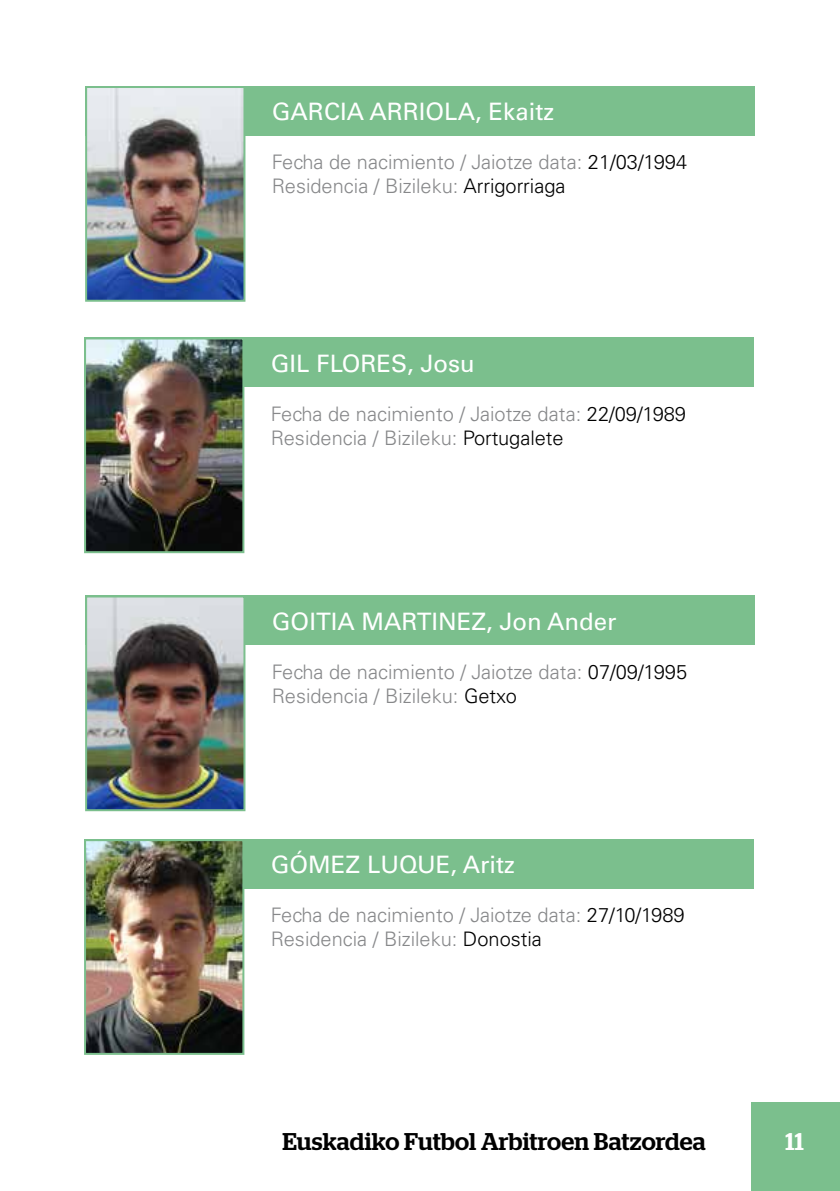
<style>
.page{position:relative;width:840px;height:1191px;background:#fff}
.page>*{position:absolute;margin:0;border:0;box-sizing:border-box;transform-origin:0 0}
.t1{font:500 24.2px "Stag";letter-spacing:.01em;color:#000}
.t2{font:500 24.2px "Stag";color:#fff}
.t3{font:24px "Univers LT Std";color:#fff}
.t4{font:300 20px/24px "Univers LT Std";color:#87888a}
.s1{color:#000}
</style>
<div class="page">
<div style="left:84px;top:337px;width:669px;height:50px;background:#7bbf8d"></div>
<img style="left:87px;top:340px;width:154px;height:210px">
<div style="left:84px;top:337px;width:160px;height:216px;border:2px solid #7bbf8d"></div>
<div style="left:750px;top:1102px;width:89px;height:89px;background:#7bbf8d"></div>
<div style="left:84px;top:839px;width:669px;height:49px;background:#7bbf8d"></div>
<img style="left:87px;top:842px;width:154px;height:209px">
<div style="left:84px;top:839px;width:160px;height:215px;border:2px solid #7bbf8d"></div>
<div style="left:85px;top:86px;width:669px;height:49px;background:#7bbf8d"></div>
<img style="left:88px;top:89px;width:154px;height:210px">
<div style="left:85px;top:86px;width:160px;height:216px;border:2px solid #7bbf8d"></div>
<div style="left:85px;top:595px;width:669px;height:50px;background:#7bbf8d"></div>
<img style="left:88px;top:598px;width:154px;height:210px">
<div style="left:85px;top:595px;width:160px;height:216px;border:2px solid #7bbf8d"></div>
<p class="t3" style="left:272px;top:97px;width:283px">GARCIA ARRIOLA, Ekaitz</p>
<p class="t4" style="left:272px;top:150px;width:416px">Fecha de nacimiento / Jaiotze data: <span class="s1">21/03/1994<br></span>Residencia / Bizileku: <span class="s1">Arrigorriaga</span></p>
<p class="t3" style="left:271px;top:349px;width:205px">GIL FLORES, Josu</p>
<p class="t4" style="left:271px;top:401px;width:416px">Fecha de nacimiento / Jaiotze data: <span class="s1">22/09/1989<br></span>Residencia / Bizileku: <span class="s1">Portugalete</span></p>
<p class="t3" style="left:272px;top:607px;width:346px">GOITIA MARTINEZ, Jon Ander</p>
<p class="t4" style="left:272px;top:659px;width:416px">Fecha de nacimiento / Jaiotze data: <span class="s1">07/09/1995<br></span>Residencia / Bizileku: <span class="s1">Getxo</span></p>
<p class="t3" style="left:271px;top:850px;width:245px">GÓMEZ LUQUE, Aritz</p>
<p class="t4" style="left:271px;top:903px;width:415px">Fecha de nacimiento / Jaiotze data: <span class="s1">27/10/1989<br></span>Residencia / Bizileku: <span class="s1">Donostia</span></p>
<p class="t1" style="left:282px;top:1132px;width:425px">Euskadiko Futbol Arbitroen Batzordea</p>
<p class="t2" style="left:785px;top:1132px;width:20px">11</p>
</div>
